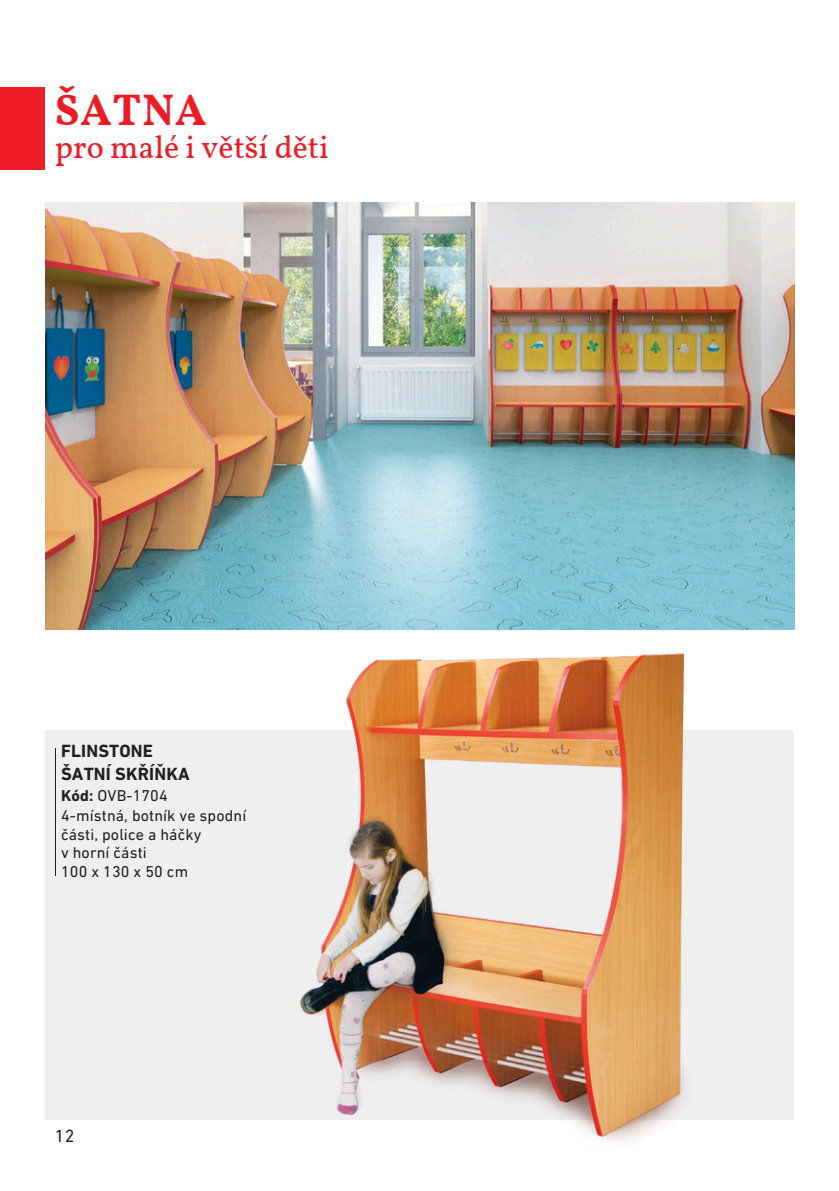
<style>
.page{position:relative;width:839px;height:1191px;background:#fff}
.page>*{position:absolute;margin:0;border:0;box-sizing:border-box;transform-origin:0 0}
.t1{font:700 44px "Vollkorn";letter-spacing:.02em;color:#ed1c24}
.t2{font:32px "Vollkorn";color:#ed1c24}
.t3{font:700 18px "DIN Next LT Pro";letter-spacing:.01em;color:#231f20}
.t4{font:18px "DIN Next LT Pro";color:#231f20}
.t5{font:16px/18.6px "DIN Next LT Pro";letter-spacing:.01em;color:#231f20}
.s1{font-weight:700}
</style>
<div class="page">
<img style="left:45px;top:202px;width:749px;height:428px">
<div style="left:45px;top:730px;width:748px;height:390px;background:#efeff0"></div>
<img style="left:261px;top:620px;width:468px;height:521px">
<hr style="left:55px;top:749px;width:1px;height:127px;background:#231f20">
<div style="left:0;top:87px;width:45px;height:83px;background:#ed1c24"></div>
<p class="t1" style="left:55px;top:83px;width:153px">ŠATNA</p>
<p class="t2" style="left:55px;top:127px;width:275px">pro malé i větší děti</p>
<p class="t3" style="left:61px;top:743px;width:93px">FLINSTONE</p>
<p class="t3" style="left:61px;top:766px;width:130px">ŠATNÍ SKŘÍŇKA</p>
<p class="t5" style="left:61px;top:788px;width:108px"><span class="s1">Kód:</span> OVB-1704</p>
<p class="t5" style="left:61px;top:808px;width:187px">4-místná, botník ve spodní části, police a háčky</p>
<p class="t5" style="left:61px;top:845px;width:87px">v horní části</p>
<p class="t5" style="left:61px;top:864px;width:129px">100 x 130 x 50 cm</p>
<p class="t4" style="left:55px;top:1128px;width:21px">12</p>
</div>
